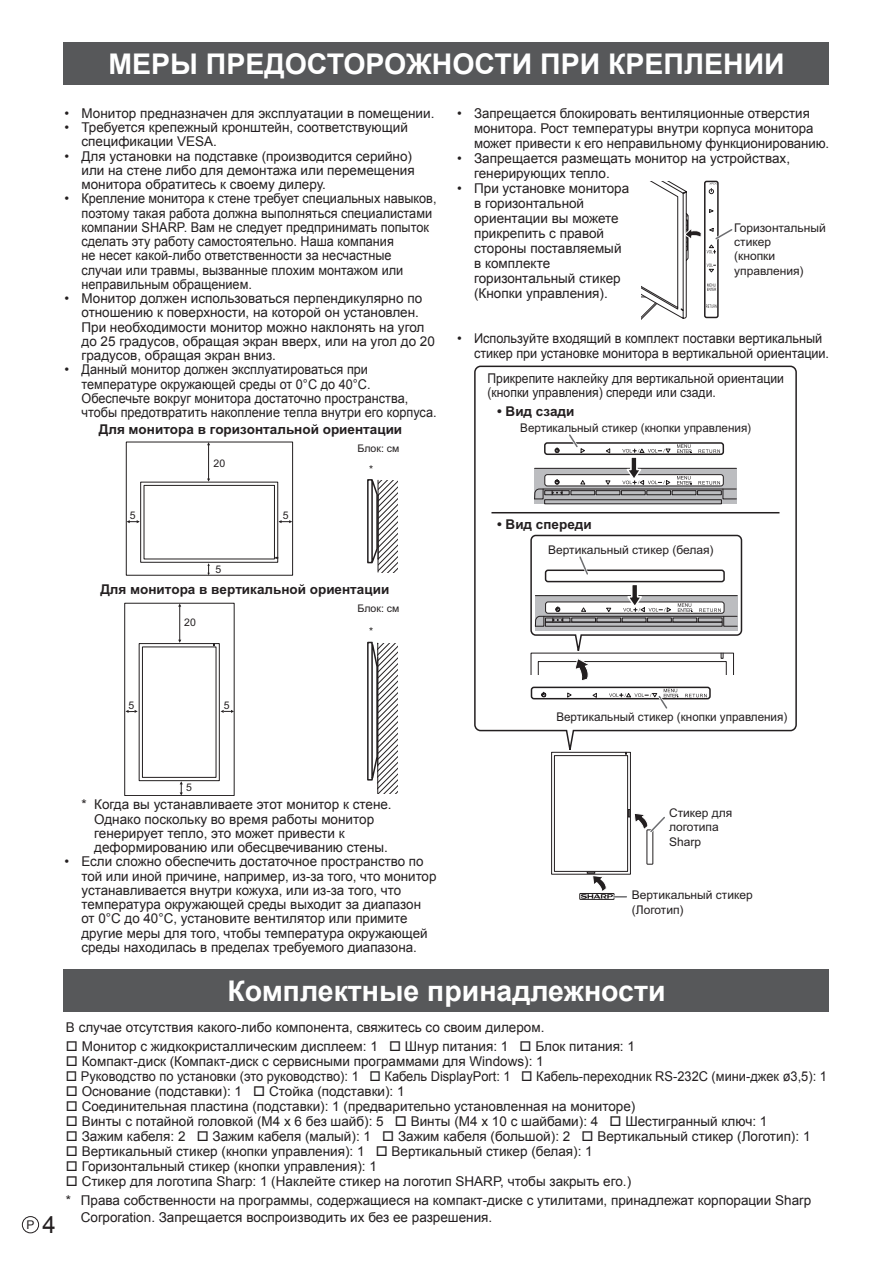
<style>
.page{position:relative;width:893px;height:1263px;background:#fff}
.page>*{position:absolute;margin:0;border:0;box-sizing:border-box;transform-origin:0 0}
.t1{font:700 28.5px "Arial";color:#fff}
.t2{font:13.5px/14.2px "Arial";color:#231f20}
.t3{font:13.5px "Arial";color:#231f20;scale:.95 1}
.t4{font:700 13.5px "Arial";color:#231f20}
.t5{font:13.5px/13.5px "Arial";color:#231f20;scale:.9 1}
.t6{font:12px/14.4px "Arial";color:#231f20}
.t7{font:10.5px "Arial";color:#231f20}
.s1{font-size:24px}
</style>
<div class="page">
<div style="left:22px;top:1216px;width:17px;height:17px;border:1px solid #231f20;border-radius:50%"></div>
<div style="left:64px;top:43px;width:765px;height:42px;background:#57585a"></div>
<div style="left:126px;top:442px;width:167px;height:134px;background:#fff;border:1px solid #231f20"></div>
<hr style="left:208px;top:444px;width:1px;height:36px;background:#231f20">
<svg style="left:278px;top:520px;width:14px;height:3px"></svg>
<svg style="left:127px;top:520px;width:13px;height:3px"></svg>
<svg style="left:207px;top:563px;width:3px;height:12px"></svg>
<div style="left:124px;top:603px;width:111px;height:193px;border:1px solid #231f20"></div>
<svg style="left:180px;top:781px;width:3px;height:14px"></svg>
<svg style="left:125px;top:710px;width:13px;height:3px"></svg>
<hr style="left:179px;top:605px;width:1px;height:36px;background:#231f20">
<svg style="left:221px;top:710px;width:13px;height:3px"></svg>
<div style="left:140px;top:482px;width:138px;height:81px;background:linear-gradient(to right,#f5f4f5,#f4f4f4);border:1px solid #231f20"></div>
<div style="left:144px;top:485px;width:131px;height:74px;background:#fff;border:1px solid #231f20"></div>
<div style="left:139px;top:643px;width:81px;height:138px;background:linear-gradient(to bottom,#f9f9f9,#f9f9f9);border:1px solid #231f20"></div>
<div style="left:142px;top:646px;width:74px;height:132px;background:#fff;border:1px solid #231f20"></div>
<svg style="left:367px;top:479px;width:30px;height:314px"></svg>
<div style="left:551px;top:752px;width:80px;height:122px;background:#efefef;border:1px solid #231f20"></div>
<div style="left:554px;top:755px;width:74px;height:117px;background:#fff;border:1px solid #231f20"></div>
<svg style="left:579px;top:809px;width:86px;height:91px"></svg>
<svg style="left:474px;top:366px;width:323px;height:392px"></svg>
<svg style="left:641px;top:181px;width:92px;height:139px"></svg>
<div style="left:64px;top:969px;width:765px;height:43px;background:#57585a"></div>
<h1 class="t1" style="left:108px;top:45px;width:678px">МЕРЫ ПРЕДОСТОРОЖНОСТИ ПРИ КРЕПЛЕНИИ</h1>
<p class="t2" style="left:64px;top:106px;width:371px">• Монитор предназначен для эксплуатации в помещении.</p>
<p class="t2" style="left:81px;top:120px;width:328px;text-indent:-17px">• Требуется крепежный кронштейн, соответствующий спецификации VESA.</p>
<p class="t2" style="left:81px;top:149px;width:335px;text-indent:-17px">• Для установки на подставке (производится серийно) или на стене либо для демонтажа или перемещения монитора обратитесь к своему дилеру.</p>
<p class="t2" style="left:81px;top:192px;width:357px;text-indent:-17px">• Крепление монитора к стене требует специальных навыков, поэтому такая работа должна выполняться специалистами компании SHARP. Вам не следует предпринимать попыток сделать эту работу самостоятельно. Наша компания<br>не несет какой-либо ответственности за несчастные<br>случаи или травмы, вызванные плохим монтажом или неправильным обращением.</p>
<p class="t2" style="left:81px;top:291px;width:355px;text-indent:-17px">• Монитор должен использоваться перпендикулярно по отношению к поверхности, на которой он установлен.<br>При необходимости монитор можно наклонять на угол до 25 градусов, обращая экран вверх, или на угол до 20 градусов, обращая экран вниз.</p>
<p class="t2" style="left:81px;top:363px;width:357px;text-indent:-17px">• Данный монитор должен эксплуатироваться при температуре окружающей среды от 0°C до 40°C.<br>Обеспечьте вокруг монитора достаточно пространства, чтобы предотвратить накопление тепла внутри его корпуса.</p>
<p class="t2" style="left:474px;top:106px;width:357px;line-height:15px;text-indent:-17px">• Запрещается блокировать вентиляционные отверстия монитора. Рост температуры внутри корпуса монитора может привести к его неправильному функционированию.</p>
<p class="t2" style="left:474px;top:151px;width:317px;line-height:15px;text-indent:-17px">• Запрещается размещать монитор на устройствах, генерирующих тепло.</p>
<p class="t2" style="left:474px;top:181px;width:157px;line-height:15px;text-indent:-17px">• При установке монитора в горизонтальной ориентации вы можете прикрепить с правой стороны поставляемый в комплекте горизонтальный стикер (Кнопки управления).</p>
<p class="t2" style="left:474px;top:331px;width:356px;line-height:15px;text-indent:-17px">• Используйте входящий в комплект поставки вертикальный стикер при установке монитора в вертикальной ориентации.</p>
<p class="t5" style="left:488px;top:372px;width:331px">Прикрепите наклейку для вертикальной ориентации (кнопки управления) спереди или сзади.</p>
<p class="t4" style="left:497px;top:403px;width:79px">• Вид сзади</p>
<p class="t6" style="left:734px;top:220px;width:93px">Горизонтальный стикер<br>(кнопки управления)</p>
<p class="t4" style="left:99px;top:421px;width:305px">Для монитора в горизонтальной ориентации</p>
<p class="t7" style="left:214px;top:456px;width:13px">20</p>
<p class="t7" style="left:130px;top:509px;width:7px">5</p>
<p class="t7" style="left:283px;top:509px;width:7px">5</p>
<p class="t7" style="left:216px;top:563px;width:7px">5</p>
<p class="t7" style="left:358px;top:441px;width:43px">Блок: см</p>
<p class="t7" style="left:369px;top:463px;width:6px">*</p>
<p class="t4" style="left:100px;top:580px;width:290px">Для монитора в вертикальной ориентации</p>
<p class="t7" style="left:358px;top:601px;width:43px">Блок: см</p>
<p class="t7" style="left:184px;top:616px;width:13px">20</p>
<p class="t7" style="left:369px;top:624px;width:6px">*</p>
<p class="t6" style="left:520px;top:420px;width:232px">Вертикальный стикер (кнопки управления)</p>
<p class="t4" style="left:497px;top:516px;width:96px">• Вид спереди</p>
<p class="t6" style="left:548px;top:542px;width:167px">Вертикальный стикер (белая)</p>
<p class="t7" style="left:129px;top:699px;width:7px">5</p>
<p class="t7" style="left:224px;top:699px;width:7px">5</p>
<p class="t6" style="left:556px;top:709px;width:232px">Вертикальный стикер (кнопки управления)</p>
<p class="t6" style="left:26px;top:1218px;width:31px">P <span class="s1">4</span></p>
<p class="t7" style="left:186px;top:781px;width:7px">5</p>
<p class="t2" style="left:94px;top:798px;width:299px;text-indent:-13px">* Когда вы устанавливаете этот монитор к стене.<br>Однако поскольку во время работы монитор генерирует тепло, это может привести к деформированию или обесцвечиванию стены.</p>
<p class="t2" style="left:81px;top:855px;width:356px;text-indent:-17px">• Если сложно обеспечить достаточное пространство по той или иной причине, например, из-за того, что монитор устанавливается внутри кожуха, или из-за того, что температура окружающей среды выходит за диапазон от 0°C до 40°C, установите вентилятор или примите другие меры для того, чтобы температура окружающей среды находилась в пределах требуемого диапазона.</p>
<p class="t6" style="left:669px;top:806px;width:65px">Стикер для логотипа<br>Sharp</p>
<p class="t6" style="left:632px;top:888px;width:122px">Вертикальный стикер (Логотип)</p>
<h1 class="t1" style="left:227px;top:972px;width:440px">Комплектные принадлежности</h1>
<p class="t2" style="left:66px;top:1020px;width:480px">В случае отсутствия какого-либо компонента, свяжитесь со своим дилером.</p>
<p class="t2" style="left:66px;top:1039px;width:571px">□ Монитор с жидкокристаллическим дисплеем: 1 □ Шнур питания: 1 □ Блок питания: 1</p>
<p class="t2" style="left:66px;top:1054px;width:479px">□ Компакт-диск (Компакт-диск с сервисными программами для Windows): 1</p>
<p class="t3" style="left:66px;top:1067px;width:803px">□ Руководство по установки (это руководство): 1 □ Кабель DisplayPort: 1 □ Кабель-переходник RS-232C (мини-джек ø3,5): 1</p>
<p class="t2" style="left:66px;top:1084px;width:340px">□ Основание (подставки): 1 □ Стойка (подставки): 1</p>
<p class="t2" style="left:66px;top:1099px;width:571px">□ Соединительная пластина (подставки): 1 (предварительно установленная на мониторе)</p>
<p class="t2" style="left:66px;top:1114px;width:703px">□ Винты с потайной головкой (М4 x 6 без шайб): 5 □ Винты (М4 x 10 с шайбами): 4 □ Шестигранный ключ: 1</p>
<p class="t2" style="left:66px;top:1129px;width:746px">□ Зажим кабеля: 2 □ Зажим кабеля (малый): 1 □ Зажим кабеля (большой): 2 □ Вертикальный стикер (Логотип): 1</p>
<p class="t2" style="left:66px;top:1144px;width:528px">□ Вертикальный стикер (кнопки управления): 1 □ Вертикальный стикер (белая): 1</p>
<p class="t2" style="left:66px;top:1159px;width:312px">□ Горизонтальный стикер (кнопки управления): 1</p>
<p class="t2" style="left:66px;top:1171px;width:747px;line-height:19.2px">□ Стикер для логотипа Sharp: 1 (Наклейте стикер на логотип SHARP, чтобы закрыть его.)<br>* Права собственности на программы, содержащиеся на компакт-диске с утилитами, принадлежат корпорации Sharp</p>
<p class="t2" style="left:81px;top:1210px;width:413px">Corporation. Запрещается воспроизводить их без ее разрешения.</p>
</div>
